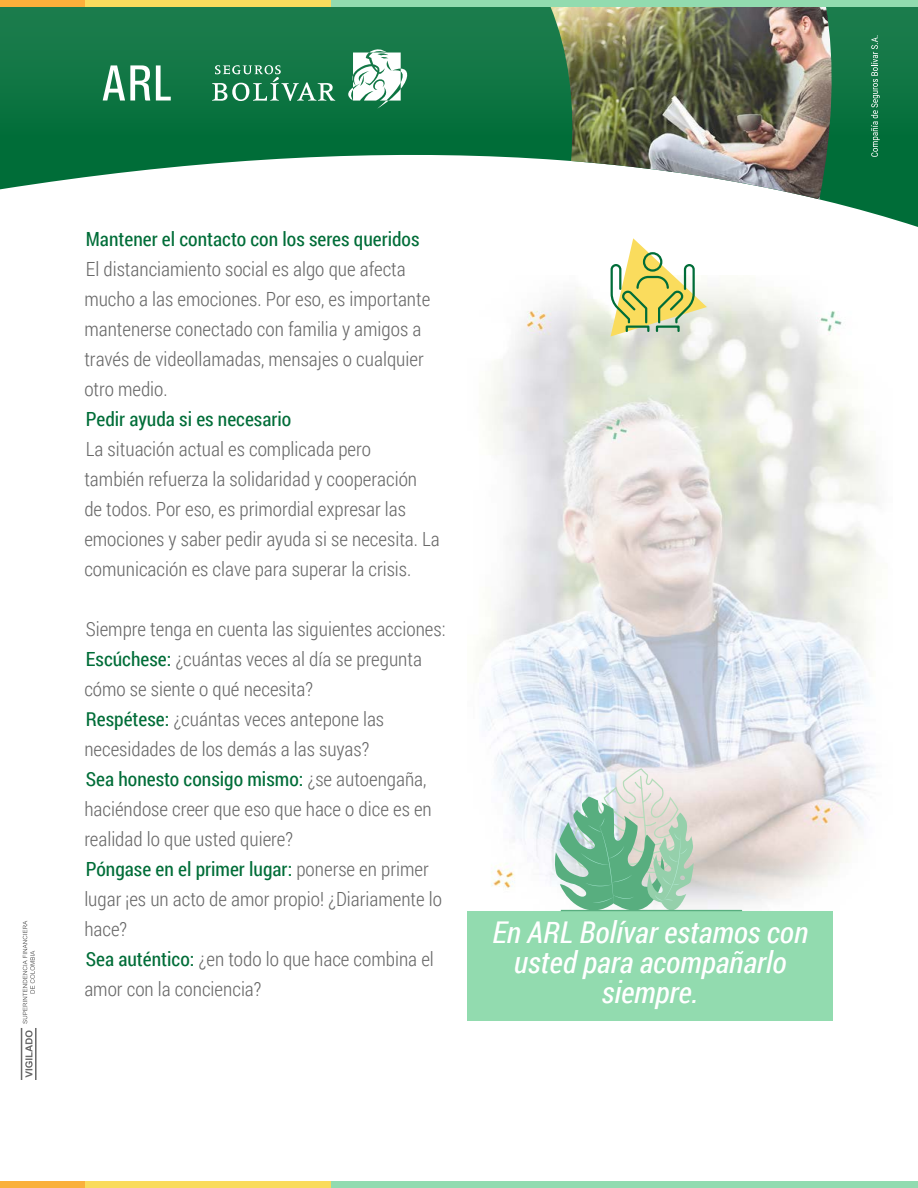
<style>
.page{position:relative;width:918px;height:1188px;background:#fff}
.page>*{position:absolute;margin:0;border:0;box-sizing:border-box;transform-origin:0 0}
.t1{font:italic 30px/30px "Roboto Condensed";color:#fff;text-align:center}
.t2{font:300 19.5px/30px "Roboto Condensed";color:#686868}
.t3{font:19.5px "Roboto Condensed";color:#006d38}
.s1{font-weight:400;color:#006d38}
</style>
<div class="page">
<svg style="left:0;top:6px;width:918px;height:221px"></svg>
<img style="left:550px;top:6px;width:285px;height:193px">
<div style="left:0;top:0;width:85px;height:6px;background:#fbb03b"></div>
<div style="left:85px;top:0;width:246px;height:6px;background:#fadc5d"></div>
<div style="left:331px;top:0;width:587px;height:6px;background:#92dbaf"></div>
<svg style="left:342px;top:47px;width:68px;height:62px"></svg>
<svg style="left:212px;top:65px;width:123px;height:36px;background:#41926a"></svg>
<svg style="left:103px;top:65px;width:47px;height:36px"></svg>
<svg style="left:156px;top:65px;width:15px;height:36px"></svg>
<svg style="left:871px;top:35px;width:9px;height:122px"></svg>
<div style="left:0;top:1182px;width:85px;height:6px;background:#fab03b"></div>
<div style="left:85px;top:1182px;width:246px;height:6px;background:#fadb5c"></div>
<div style="left:331px;top:1182px;width:587px;height:6px;background:#91dbb0"></div>
<img style="left:479px;top:285px;width:397px;height:626px">
<div style="left:468px;top:911px;width:365px;height:109px;background:#92dbaf"></div>
<svg style="left:555px;top:768px;width:187px;height:143px;background:#bad2c2"></svg>
<svg style="left:609px;top:238px;width:98px;height:98px"></svg>
<svg style="left:21px;top:921px;width:16px;height:159px"></svg>
<p class="t3" style="left:86px;top:225px;width:335px">Mantener el contacto con los seres queridos</p>
<p class="t2" style="left:84px;top:253px;width:348px">El distanciamiento social es algo que afecta mucho a las emociones. Por eso, es importante mantenerse conectado con familia y amigos a través de videollamadas, mensajes o cualquier otro medio.</p>
<p class="t3" style="left:86px;top:405px;width:207px">Pedir ayuda si es necesario</p>
<p class="t2" style="left:84px;top:433px;width:357px">La situación actual es complicada pero<br>también refuerza la solidaridad y cooperación<br>de todos. Por eso, es primordial expresar las emociones y saber pedir ayuda si se necesita. La comunicación es clave para superar la crisis.</p>
<p class="t2" style="left:84px;top:613px;width:363px">Siempre tenga en cuenta las siguientes acciones:<br><span class="s1">Escúchese:</span> ¿cuántas veces al día se pregunta cómo se siente o qué necesita?<br><span class="s1">Respétese:</span> ¿cuántas veces antepone las necesidades de los demás a las suyas?<br><span class="s1">Sea honesto consigo mismo:</span> ¿se autoengaña, haciéndose creer que eso que hace o dice es en realidad lo que usted quiere?<br><span class="s1">Póngase en el primer lugar:</span> ponerse en primer lugar ¡es un acto de amor propio! ¿Diariamente lo hace?<br><span class="s1">Sea auténtico:</span> ¿en todo lo que hace combina el amor con la conciencia?</p>
<h1 class="t1" style="left:492px;top:916px;width:317px">En ARL Bolívar estamos con usted para acompañarlo siempre.</h1>
</div>
